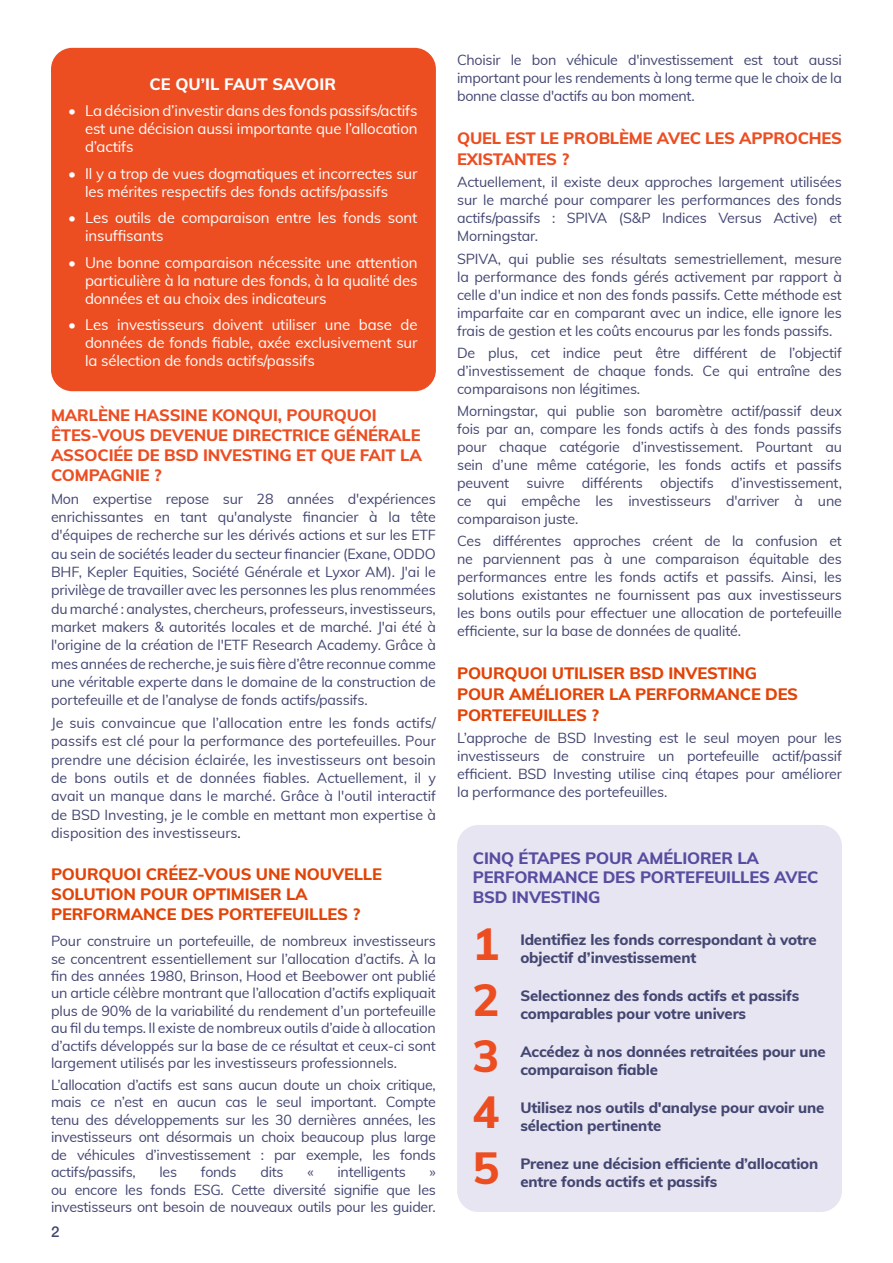
<style>
.page{position:relative;width:893px;height:1263px;background:#fff}
.page>*{position:absolute;margin:0;border:0;box-sizing:border-box;transform-origin:0 0}
.t1{font:800 45px/55.9px "Muli";color:#ec4e22;text-align:justify}
.t2{font:800 16.5px/20.1px "Muli";letter-spacing:-.01em;color:#e34306}
.t3{font:800 16.5px/20.1px "Muli";letter-spacing:-.01em;color:#ec4e22}
.t4{font:800 16.5px/19.8px "Muli";letter-spacing:-.01em;color:#574da0}
.t5{font:800 16.5px "Muli";color:#fff}
.t6{font:15px/18px "Muli";letter-spacing:-.01em;color:#fff;text-align:justify}
.t7{font:800 15px/18px "Muli";letter-spacing:-.01em;color:#434670}
.t8{font:500 15px "Helvetica Neue LT Std";color:#434670}
.t9{font:14.25px/18px "Muli";letter-spacing:-.01em;color:#434671;text-align:justify}
.s1{color:#231f20}
</style>
<div class="page">
<div style="left:51px;top:48px;width:385px;height:343px;background:#ec4e22;border-radius:21px"></div>
<div style="left:457px;top:825px;width:385px;height:387px;background:#e7e5f2;border-radius:21px"></div>
<p class="t5" style="left:150px;top:72px;width:188px">CE QU’IL FAUT SAVOIR</p>
<p class="t6" style="left:85px;top:101px;width:334px;text-indent:-17px">• La décision d’investir dans des fonds passifs/actifs est une décision aussi importante que l’allocation d’actifs</p>
<p class="t6" style="left:85px;top:163px;width:334px;text-indent:-17px">• Il y a trop de vues dogmatiques et incorrectes sur les mérites respectifs des fonds actifs/passifs</p>
<p class="t6" style="left:85px;top:208px;width:334px;text-indent:-17px">• Les outils de comparaison entre les fonds sont insuffisants</p>
<p class="t6" style="left:85px;top:252px;width:334px;text-indent:-17px">• Une bonne comparaison nécessite une attention particulière à la nature des fonds, à la qualité des données et au choix des indicateurs</p>
<p class="t6" style="left:85px;top:315px;width:334px;text-indent:-17px">• Les investisseurs doivent utiliser une base de données de fonds fiable, axée exclusivement sur la sélection de fonds actifs/passifs</p>
<p class="t3" style="left:51px;top:404px;width:372px">MARLÈNE HASSINE KONQUI, POURQUOI<br>ÊTES-VOUS DEVENUE DIRECTRICE GÉNÉRALE<br>ASSOCIÉE DE BSD INVESTING ET QUE FAIT LA<br>COMPAGNIE ?</p>
<p class="t9" style="left:51px;top:489px;width:386px">Mon expertise repose sur 28 années d'expériences enrichissantes en tant qu'analyste financier à la tête d'équipes de recherche sur les dérivés actions et sur les ETF au sein de sociétés leader du secteur financier (Exane, ODDO BHF, Kepler Equities, Société Générale et Lyxor AM). J'ai le privilège de travailler avec les personnes les plus renommées du marché : analystes, chercheurs, professeurs, investisseurs, market makers &amp; autorités locales et de marché. J'ai été à l'origine de la création de l'ETF Research Academy. Grâce à mes années de recherche, je suis fière d’être reconnue comme une véritable experte dans le domaine de la construction de portefeuille et de l’analyse de fonds actifs/passifs.</p>
<p class="t9" style="left:51px;top:713px;width:386px">Je suis convaincue que l’allocation entre les fonds actifs/ passifs est clé pour la performance des portefeuilles. Pour prendre une décision éclairée, les investisseurs ont besoin de bons outils et de données fiables. Actuellement, il y avait un manque dans le marché. Grâce à l'outil interactif de BSD Investing, je le comble en mettant mon expertise à disposition des investisseurs<span class="s1">.</span></p>
<p class="t2" style="left:51px;top:863px;width:333px">POURQUOI CRÉEZ-VOUS UNE NOUVELLE<br>SOLUTION POUR OPTIMISER LA<br>PERFORMANCE DES PORTEFEUILLES ?</p>
<p class="t9" style="left:51px;top:931px;width:386px;line-height:17.4px">Pour construire un portefeuille, de nombreux investisseurs se concentrent essentiellement sur l’allocation d’actifs. À la fin des années 1980, Brinson, Hood et Beebower ont publié un article célèbre montrant que l’allocation d’actifs expliquait plus de 90% de la variabilité du rendement d’un portefeuille au fil du temps. Il existe de nombreux outils d’aide à allocation d’actifs développés sur la base de ce résultat et ceux-ci sont largement utilisés par les investisseurs professionnels.</p>
<p class="t9" style="left:51px;top:1075px;width:386px;line-height:17.4px">L’allocation d’actifs est sans aucun doute un choix critique, mais ce n’est en aucun cas le seul important. Compte tenu des développements sur les 30 dernières années, les investisseurs ont désormais un choix beaucoup plus large de véhicules d’investissement : par exemple, les fonds actifs/passifs,</p>
<p class="t9" style="left:159px;top:1162px;width:19px">les</p>
<p class="t9" style="left:201px;top:1162px;width:37px">fonds</p>
<p class="t9" style="left:260px;top:1162px;width:25px">dits</p>
<p class="t9" style="left:307px;top:1162px;width:8px">«</p>
<p class="t9" style="left:337px;top:1162px;width:70px">intelligents</p>
<p class="t9" style="left:51px;top:1162px;width:386px;line-height:17.4px;text-indent:379px">» ou encore les fonds ESG. Cette diversité signifie que les investisseurs ont besoin de nouveaux outils pour les guider.</p>
<p class="t8" style="left:51px;top:1222px;width:10px">2</p>
<p class="t9" style="left:457px;top:51px;width:386px">Choisir le bon véhicule d'investissement est tout aussi important pour les rendements à long terme que le choix de la bonne classe d'actifs au bon moment.</p>
<p class="t3" style="left:457px;top:127px;width:386px;line-height:20.7px">QUEL EST LE PROBLÈME AVEC LES APPROCHES<br>EXISTANTES ?</p>
<p class="t9" style="left:457px;top:172px;width:386px">Actuellement, il existe deux approches largement utilisées sur le marché pour comparer les performances des fonds actifs/passifs : SPIVA (S&amp;P Indices Versus Active) et Morningstar.</p>
<p class="t9" style="left:457px;top:249px;width:386px">SPIVA, qui publie ses résultats semestriellement, mesure la performance des fonds gérés activement par rapport à celle d'un indice et non des fonds passifs. Cette méthode est imparfaite car en comparant avec un indice, elle ignore les frais de gestion et les coûts encourus par les fonds passifs.</p>
<p class="t9" style="left:457px;top:343px;width:386px">De plus, cet indice peut être différent de l’objectif d’investissement de chaque fonds. Ce qui entraîne des comparaisons non légitimes.</p>
<p class="t9" style="left:457px;top:401px;width:386px">Morningstar, qui publie son baromètre actif/passif deux fois par an, compare les fonds actifs à des fonds passifs pour chaque catégorie d’investissement. Pourtant au sein d’une même catégorie, les fonds actifs et passifs peuvent suivre différents objectifs d’investissement, ce qui empêche les investisseurs d'arriver à une comparaison juste.</p>
<p class="t9" style="left:457px;top:531px;width:386px">Ces différentes approches créent de la confusion et ne parviennent pas à une comparaison équitable des performances entre les fonds actifs et passifs. Ainsi, les solutions existantes ne fournissent pas aux investisseurs les bons outils pour effectuer une allocation de portefeuille efficiente, sur la base de données de qualité.</p>
<p class="t2" style="left:457px;top:662px;width:343px;line-height:20.7px">POURQUOI UTILISER BSD INVESTING<br>POUR AMÉLIORER LA PERFORMANCE DES<br>PORTEFEUILLES ?</p>
<p class="t9" style="left:457px;top:728px;width:386px">L’approche de BSD Investing est le seul moyen pour les investisseurs de construire un portefeuille actif/passif efficient. BSD Investing utilise cinq étapes pour améliorer la performance des portefeuilles.</p>
<p class="t4" style="left:473px;top:847px;width:347px">CINQ ÉTAPES POUR AMÉLIORER LA<br>PERFORMANCE DES PORTEFEUILLES AVEC<br>BSD INVESTING</p>
<h1 class="t1" style="left:472px;top:913px;width:29px">1<br>2<br>3<br>4<br>5</h1>
<p class="t7" style="left:520px;top:930px;width:298px">Identifiez les fonds correspondant à votre objectif d’investissement</p>
<p class="t7" style="left:520px;top:986px;width:280px">Selectionnez des fonds actifs et passifs comparables pour votre univers</p>
<p class="t7" style="left:520px;top:1042px;width:307px">Accédez à nos données retraitées pour une comparaison fiable</p>
<p class="t7" style="left:520px;top:1098px;width:306px">Utilisez nos outils d'analyse pour avoir une sélection pertinente</p>
<p class="t7" style="left:520px;top:1154px;width:300px">Prenez une décision efficiente d’allocation entre fonds actifs et passifs</p>
</div>
